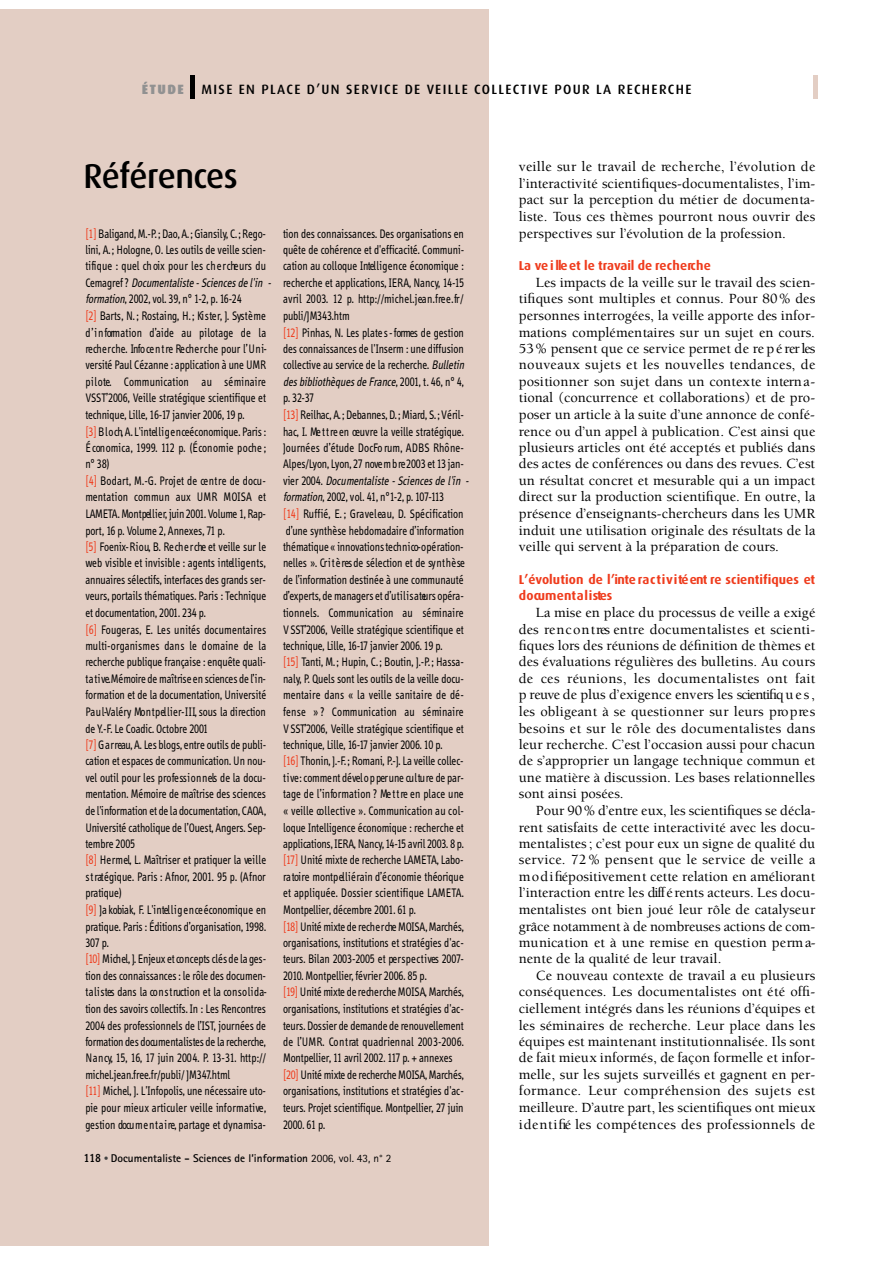
<style>
.page{position:relative;width:893px;height:1263px;background:#fff}
.page>*{position:absolute;margin:0;border:0;box-sizing:border-box;transform-origin:0 0}
.t1{font:500 34.5px "Dax";letter-spacing:-.025em;color:#000}
.t2{font:500 14.4px/16.5px "Berkeley";color:#000;text-align:justify}
.t3{font:500 13.5px "Dax";letter-spacing:.1em;color:#000}
.t4{font:900 13.5px "Dax";color:#919191}
.t5{font:700 12.9px/16.5px "Dax";letter-spacing:-.005em;color:#ef3b1c}
.t6{font:12.75px/16.5px "Info";color:#000;scale:.85 1}
.t7{font:700 11.25px "Rotis Sans Serif";color:#000}
.s1{color:#ef3b1c}
.s2{font-style:italic}
.s3{font-family:"Info";font-weight:500;font-size:12px}
.s4{font-family:"Info";font-weight:500;font-size:12px;color:#424242}
.s5{font-weight:400}
</style>
<div class="page">
<div style="left:0;top:9px;width:489px;height:1236px;background:#e3cec4"></div>
<div style="left:190px;top:75px;width:5px;height:24px;background:#000"></div>
<div style="left:813px;top:75px;width:5px;height:24px;background:#e3cec4"></div>
<p class="t4" style="left:142px;top:83px;width:44px">ÉT U D E</p>
<p class="t3" style="left:202px;top:83px;width:491px">MISE EN PLACE D’UN SERVICE DE VEILLE CO L L ECTIVE POUR LA REC H E RC H E</p>
<h1 class="t1" style="left:84px;top:161px;width:156px">Réfé re n ces</h1>
<p class="t6" style="left:85px;top:226px;width:223px"><span class="s1">[ 1 ]</span> Baligand, M.-P. ; Dao, A. ; Giansily, C.; Re g o&shy;lini, A. ; Hologne, O. Les outils de veille scien-<br>t i fi q u e : quel ch oix pour les ch e r cheurs du C e m a g r e f ? <span class="s2">Documentaliste -Sciencesde l'in - formation</span>, 2002, vol. 39, n° 1-2, p. 16-24<br><span class="s1">[ 2 ]</span> Barts, N. ; Rostaing, H. ; Ki s te r, J. Sys t è m e d ’ i n formation d’aide au pilotage de la re ch e r che. Info ce n t re Re ch e r che pour l’U n i&shy;versité Paul Cézanne : application à une UMR p i l o te. Communication au séminaire V SST’2006, Veille stratégique scientifique et technique, Lille, 16-17 janvier 2006, 19 p.<br><span class="s1">[ 3 ]</span> B l o ch, A. L'intel l i g e n ceéconomique. Pa r is :<br>É conomica, 19 9 9. 112 p. (Économie po ch e ; n° 38)<br><span class="s1">[ 4 ]</span> B od a r t, M.-G. Projet de ce n t re de docu&shy;mentation commun aux UMR MOISA et L A M E TA. Mo n tpel l ie r, juin 2001. Volume 1, Rap&shy;port, 16 p. Volume 2, Annexes, 71 p.<br><span class="s1">[ 5 ]</span> Fo e n ix- R i o u, B. Re ch e r che et veille sur le web visible et invisible : agents intellig e n t s , annuaires sélectifs, interfaces des grands ser&shy;veurs, portails thématiques. Paris : Technique et documentation, 2001. 234 p.<br><span class="s1">[ 6 ]</span> Fo u g e ras, E. Les unités docu m e n t a ire s multi-organismes dans le domaine de la recherche publique française : enquête quali-<br>t a t i ve.Mémoire de maîtrise en sciences de l’in&shy;formation et de la documentation, Université Pa u l-Valéry Mo n t pel l i e r- I I I, sous la dire c tio n de Y.-F. Le Coadic. Octobre 2001<br><span class="s1">[ 7 ]</span> G a r rea u, A. Les blogs, entre outils de publi&shy;cation et espaces de communication. Un nou&shy;vel outil pour les pro fe ss i o n n els de la docu&shy;mentation. Mémoire de maîtrise des sciences de l'information et de la documentation, CAOA , Université catholique de l’Ouest, Angers. Sep&shy;tembre 2005<br><span class="s1">[ 8 ]</span> H e r m el, L. Maîtriser et pratiquer la ve i l l e s t ratégique. Pa r is : Afnor, 2001. 95 p. (Afnor pratique)<br><span class="s1">[ 9 ]</span> Ja kobiak, F. L'intel l i g e n ce économique en pratique. Paris : Éditions d’organisation, 1998.<br>307 p.<br><span class="s1">[ 10 ]</span> M ich el, J. Enjeux etco n cepts clés de la ges&shy;tion des connaissances : le rôle des documen-<br>t a l i s tes dans la co n s t ruction et la co n so l i d a&shy;tion des savoirs collectifs. In : Les Rencontres 2004 des professionnels de l’IST, journées de formation des docu m e n ta lis tes de la re ch e r ch e , N a n cy, 15, 16, 17 juin 2004. P. 13 - 31. ht t p :/ / michel.jean.free.fr/publi/ JM347.html<br><span class="s1">[11]</span> Michel, J. L'Infopolis, une nécessaire uto&shy;pie pour mieux articuler veille info r m a t i ve , gestion docu m e n t a i re, partage et dynamisa-</p>
<p class="t6" style="left:283px;top:226px;width:223px">tion des connaissances. Des organisations en quête de cohérence et d'efficacité. Communi&shy;cation au colloque Intel l i g e n ce éco n o m iq u e : recherche et applications, IERA, Nancy, 14-15 avril 2003. 12 p. ht t p :/ / m ich el.j ea n .fre e .fr / publi/JM343.htm<br><span class="s1">[ 12 ]</span> Pinhas, N. Les plate s - formes de gestion des connaissances de l'Inserm : une diffusion collective au service de la recherche. <span class="s2">Bulletin desbibliothèquesde France</span>, 2 0 0 1 , t . 4 6 , n ° 4 , p. 32-37<br><span class="s1">[ 13 ]</span> Reilhac, A. ; Debannes, D. ; Miard, S.;Véril&shy;hac, I. Me t t re en œuvre la veille stra té g iq u e .<br>Journées d’étude DocFo rum, ADBS Rhône-A lpe s / Lyon, Lyon, 27 nove m b re 2003 et 13 jan&shy;v i e r 2 0 0 4 . <span class="s2">Documentaliste - Sciencesde l'in - formation</span>, 2002, vol. 41, n°1-2, p. 107-113<br><span class="s1">[ 14 ]</span> Ru f fié, E. ; Gravel ea u, D. Spécification d’une synthèse hebdomadaire d’information thématique « in n ovations te ch n i co- o p é ra tio n - n elle s ». Cr i t è res de sélection et de sy n t h è se de l’information destinée à une communauté d ’ex perts, de managers et d’u t i l i s a teurs opéra-<br>t io n n els. Communication au séminaire V SST’2006, Veille stratégique scientifique et technique, Lille, 16-17 janvier 2006. 19 p.<br><span class="s1">[15]</span> Tanti, M. ; Hupin, C. ; Boutin, J.-P. ; Hassa&shy;naly, P. Quels sont les outils de la veille docu&shy;m e n t a ire dans « la veille sanitaire de dé&shy;fe n se » ? Communication au séminaire V SST’2006, Veille stratégique scientifique et technique, Lille, 16-17 janvier 2006. 10 p.<br><span class="s1">[16]</span> Thonin, J.-F. ; Romani, P.-J. La veille collec-<br>t i ve: comment dével o p per une cu l tu re de par&shy;tage de l’in fo r m a t io n ? Me t t re en place une « veille co l l e c t ive ». Communication au co l&shy;loque Intelligence économique : recherche et applications, IERA, Nancy, 14 -15 avril 2003. 8 p. <span class="s1">[17]</span> Unité mixte de recherche LAMETA, Labo&shy;ra toi re montpel l i é rain d’économie théorique et appliquée. Dossier scientifique LAMETA .<br>Montpellier, décembre 2001. 61 p.<br><span class="s1">[ 18 ]</span> Unité mixte de re ch e r che MOISA,March é s , organisations, institutions et stratégies d'ac&shy;teurs. Bilan 2003-2005 et pe r s pe c t i ves 2007- 2010. Montpellier, février 2006. 85 p.<br><span class="s1">[ 19 ]</span> Unité mixte de re ch e r cheMOISA, March é s , organisations, institutions et stratégies d'ac&shy;teurs. Dossier de demande de re n o u velle m e n t de l’UMR. Co n t rat quadriennal 2003-2 0 0 6 .<br>Montpellier, 11 avril 2002. 117 p. + annexes<br><span class="s1">[2 0 ]</span> Unité mixte de re ch e r che MOISA, March é s , organisations, institutions et stratégies d'ac&shy;teurs. Projet scientifique. Montpellier, 27 juin 2000. 61 p.</p>
<p class="t7" style="left:84px;top:1155px;width:309px"><span class="s3">118</span> <span class="s4">•</span> Documentaliste - Sciences de l’information <span class="s5">2006, vol. 43, n° 2</span></p>
<p class="t2" style="left:519px;top:160px;width:298px">veille sur le travail de re c h e rche, l’évolution de l’interactivité scientifiques-documentalistes, l’im&shy;pact sur la perception du métier de documenta&shy;liste. Tous ces thèmes pourront nous ouvrir des perspectives sur l’évolution de la pro fe s s io n .</p>
<p class="t5" style="left:519px;top:258px;width:193px">La ve i lle et le travail de re c h e rc h e</p>
<p class="t2" style="left:519px;top:275px;width:298px;text-indent:17px">Les impacts de la veille sur le travail des scien&shy;tifiques sont multiples et connus. Pour 80% des personnes interrogées, la veille apporte des infor&shy;mations complémentaires sur un sujet en cours.<br>5 3% pensent que ce service permet de re p é rer les nouveaux sujets et les nouvelles tendances, de positionner son sujet dans un contexte intern a&shy;tional (concurrence et collaborations) et de pro&shy;poser un article à la suite d’une annonce de confé&shy;rence ou d’un appel à publication. C’est ainsi que plusieurs articles ont été acceptés et publiés dans des actes de conférences ou dans des revues. C’est un résultat concret et mesurable qui a un impact d irect sur la production scientifique. En outre, la présence d’enseignants-chercheurs dans les UMR induit une utilisation originale des résultats de la veille qui servent à la préparation de cours.</p>
<p class="t5" style="left:519px;top:572px;width:298px">L ’évolution de l’inte ra c t i v i té ent re scientifiq u es et d o cu m e nt a listes</p>
<p class="t2" style="left:519px;top:606px;width:298px;text-indent:17px">La mise en place du processus de veille a exigé des re n c o n t res entre documentalistes et scienti&shy;fiques lors des réunions de définition de thèmes et des évaluations régulières des bulletins. Au cours de ces réunions, les documentalistes ont fait p reuve de plus d’exigence envers les scientifiq u e s , les obligeant à se questionner sur leurs pro p re s besoins et sur le rôle des documentalistes dans leur re c h e rche. C’est l’occasion aussi pour chacun de s’approprier un langage technique commun et une matière à discussion. Les bases re la tio n n e lle s sont ainsi posées.</p>
<p class="t2" style="left:519px;top:804px;width:298px;text-indent:17px">Pour 90% d’entre eux, les scientifiques se décla&shy;rent satisfaits de cette interactivité avec les docu&shy;m e n ta lis te s; c’est pour eux un signe de qualité du s e rvice. 72 % pensent que le service de veille a m o d i fié positivement cette relation en améliorant l’interaction entre les diff é rents acteurs. Les docu&shy;mentalistes ont bien joué leur rôle de catalyseur grâce notamment à de nombreuses actions de com&shy;munication et à une remise en question perm a&shy;nente de la qualité de leur travail.</p>
<p class="t2" style="left:519px;top:968px;width:298px;text-indent:17px">Ce nouveau contexte de travail a eu plusieurs conséquences. Les documentalistes ont été offi&shy;ciellement intégrés dans les réunions d’équipes et les séminaires de re c h e rche. Leur place dans les équipes est maintenant institutionnalisée. Ils sont de fait mieux informés, de façon formelle et infor&shy;melle, sur les sujets surveillés et gagnent en per&shy;fo rmance. Leur compréhension des sujets est m e ille u re. D’autre part, les scientifiques ont mieux id e n t ifié les compétences des professionnels de</p>
</div>
